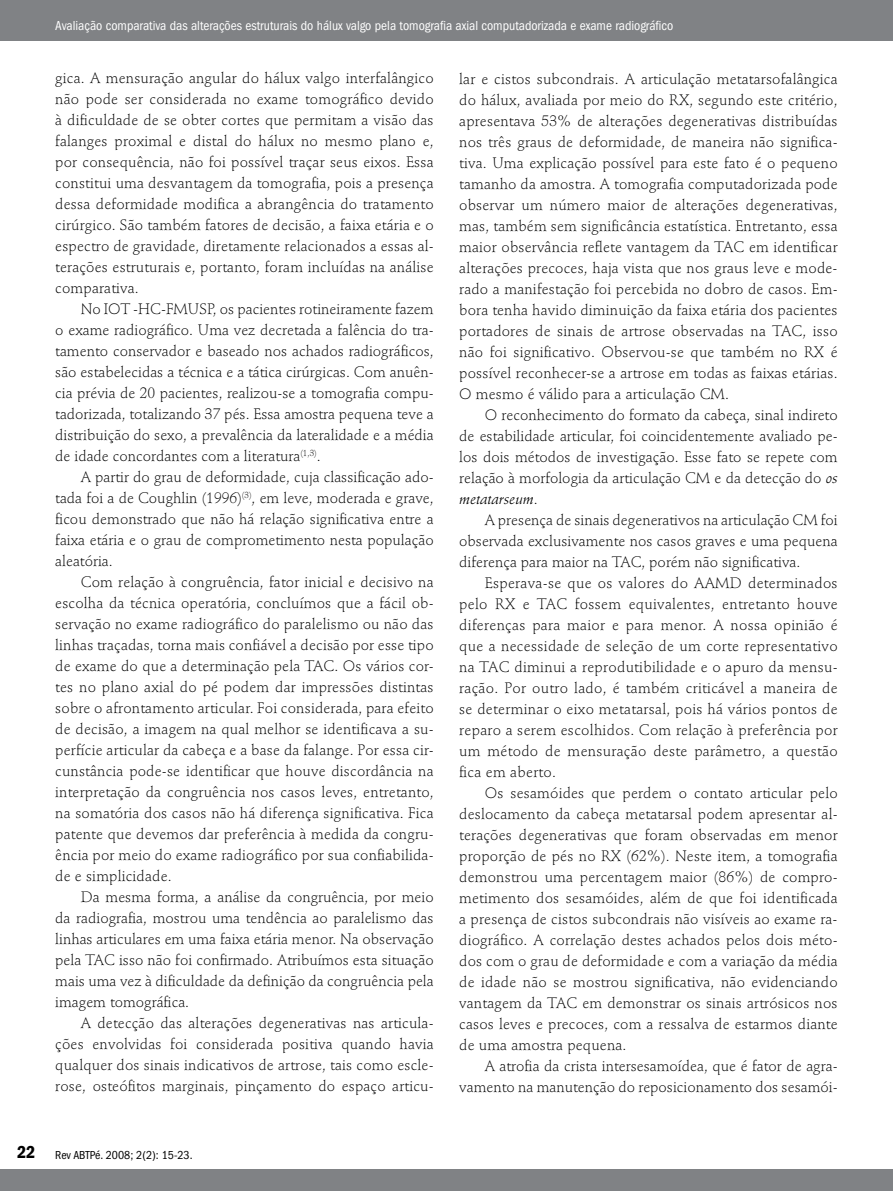
<style>
.page{position:relative;width:893px;height:1191px;background:#fff}
.page>*{position:absolute;margin:0;border:0;box-sizing:border-box;transform-origin:0 0}
.t1{font:300 15px/21px "Stempel Schneidler Std";color:#000;text-align:justify}
.t2{font:condensed 13.5px "ITC Franklin Gothic Std";color:#fff}
.t3{font:condensed 12px "ITC Franklin Gothic Std";color:#000}
.s1{font-weight:400;font-style:italic}
.s2{font-family:"ITC Franklin Gothic Std Dm Cd";font-stretch:normal;font-size:18px}
</style>
<div class="page">
<div style="left:0;top:0;width:893px;height:40px;background:#808285"></div>
<div style="left:0;top:1169px;width:893px;height:22px;background:#808285"></div>
<p class="t2" style="left:55px;top:18px;width:619px">Avaliação comparativa das alterações estruturais do hálux valgo pela tomografia axial computadorizada e exame radiográfico</p>
<p class="t1" style="left:55px;top:67px;width:380px">gica. A mensuração angular do hálux valgo interfalângico não pode ser considerada no exame tomográfico devido à dificuldade de se obter cortes que permitam a visão das falanges proximal e distal do hálux no mesmo plano e, por consequência, não foi possível traçar seus eixos. Essa constitui uma desvantagem da tomografia, pois a presença dessa deformidade modifica a abrangência do tratamento cirúrgico. São também fatores de decisão, a faixa etária e o espectro de gravidade, diretamente relacionados a essas al&shy;terações estruturais e, portanto, foram incluídas na análise comparativa.</p>
<p class="t1" style="left:55px;top:298px;width:380px;text-indent:26px">No IOT -HC-FMUSP, os pacientes rotineiramente fazem o exame radiográfico. Uma vez decretada a falência do tra&shy;tamento conservador e baseado nos achados radiográficos, são estabelecidas a técnica e a tática cirúrgicas. Com anuên&shy;cia prévia de 20 pacientes, realizou-se a tomografia compu&shy;tadorizada, totalizando 37 pés. Essa amostra pequena teve a distribuição do sexo, a prevalência da lateralidade e a média de idade concordantes com a literatura<sup>(1,3)</sup>.</p>
<p class="t1" style="left:55px;top:466px;width:380px;text-indent:26px">A partir do grau de deformidade, cuja classificação ado&shy;tada foi a de Coughlin (1996)<sup>(3)</sup>, em leve, moderada e grave, ficou demonstrado que não há relação significativa entre a faixa etária e o grau de comprometimento nesta população aleatória.</p>
<p class="t1" style="left:55px;top:571px;width:380px;text-indent:26px">Com relação à congruência, fator inicial e decisivo na escolha da técnica operatória, concluímos que a fácil ob&shy;servação no exame radiográfico do paralelismo ou não das linhas traçadas, torna mais confiável a decisão por esse tipo de exame do que a determinação pela TAC. Os vários cor&shy;tes no plano axial do pé podem dar impressões distintas sobre o afrontamento articular. Foi considerada, para efeito de decisão, a imagem na qual melhor se identificava a su&shy;perfície articular da cabeça e a base da falange. Por essa cir&shy;cunstância pode-se identificar que houve discordância na interpretação da congruência nos casos leves, entretanto, na somatória dos casos não há diferença significativa. Fica patente que devemos dar preferência à medida da congru&shy;ência por meio do exame radiográfico por sua confiabilida&shy;de e simplicidade.</p>
<p class="t1" style="left:55px;top:886px;width:380px;text-indent:26px">Da mesma forma, a análise da congruência, por meio da radiografia, mostrou uma tendência ao paralelismo das linhas articulares em uma faixa etária menor. Na observação pela TAC isso não foi confirmado. Atribuímos esta situação mais uma vez à dificuldade da definição da congruência pela imagem tomográfica.</p>
<p class="t1" style="left:55px;top:1012px;width:380px;text-indent:26px">A detecção das alterações degenerativas nas articula&shy;ções envolvidas foi considerada positiva quando havia qualquer dos sinais indicativos de artrose, tais como escle&shy;rose, osteófitos marginais, pinçamento do espaço articu-</p>
<p class="t1" style="left:459px;top:68px;width:380px">lar e cistos subcondrais. A articulação metatarsofalângica do hálux, avaliada por meio do RX, segundo este critério, apresentava 53% de alterações degenerativas distribuídas nos três graus de deformidade, de maneira não significa&shy;tiva. Uma explicação possível para este fato é o pequeno tamanho da amostra. A tomografia computadorizada pode observar um número maior de alterações degenerativas, mas, também sem significância estatística. Entretanto, essa maior observância reflete vantagem da TAC em identificar alterações precoces, haja vista que nos graus leve e mode&shy;rado a manifestação foi percebida no dobro de casos. Em&shy;bora tenha havido diminuição da faixa etária dos pacientes portadores de sinais de artrose observadas na TAC, isso não foi significativo. Observou-se que também no RX é possível reconhecer-se a artrose em todas as faixas etárias.<br>O mesmo é válido para a articulação CM.</p>
<p class="t1" style="left:459px;top:404px;width:380px;text-indent:26px">O reconhecimento do formato da cabeça, sinal indireto de estabilidade articular, foi coincidentemente avaliado pe&shy;los dois métodos de investigação. Esse fato se repete com relação à morfologia da articulação CM e da detecção do <span class="s1">os metatarseum</span>.</p>
<p class="t1" style="left:459px;top:509px;width:380px;text-indent:26px">A presença de sinais degenerativos na articulação CM foi observada exclusivamente nos casos graves e uma pequena diferença para maior na TAC, porém não significativa.</p>
<p class="t1" style="left:459px;top:572px;width:380px;text-indent:26px">Esperava-se que os valores do AAMD determinados pelo RX e TAC fossem equivalentes, entretanto houve diferenças para maior e para menor. A nossa opinião é que a necessidade de seleção de um corte representativo na TAC diminui a reprodutibilidade e o apuro da mensu&shy;ração. Por outro lado, é também criticável a maneira de se determinar o eixo metatarsal, pois há vários pontos de reparo a serem escolhidos. Com relação à preferência por um método de mensuração deste parâmetro, a questão fica em aberto.</p>
<p class="t1" style="left:459px;top:782px;width:380px;text-indent:26px">Os sesamóides que perdem o contato articular pelo deslocamento da cabeça metatarsal podem apresentar al&shy;terações degenerativas que foram observadas em menor proporção de pés no RX (62%). Neste item, a tomografia demonstrou uma percentagem maior (86%) de compro&shy;metimento dos sesamóides, além de que foi identificada a presença de cistos subcondrais não visíveis ao exame ra&shy;diográfico. A correlação destes achados pelos dois méto&shy;dos com o grau de deformidade e com a variação da média de idade não se mostrou significativa, não evidenciando vantagem da TAC em demonstrar os sinais artrósicos nos casos leves e precoces, com a ressalva de estarmos diante de uma amostra pequena.</p>
<p class="t1" style="left:459px;top:1055px;width:380px;text-align:right">A atrofia da crista intersesamoídea, que é fator de agra&shy;vamento na manutenção do reposicionamento dos sesamói-</p>
<p class="t3" style="left:17px;top:1148px;width:177px"><span class="s2">22</span> Rev ABTPé. 2008; 2(2): 15-23.</p>
</div>
